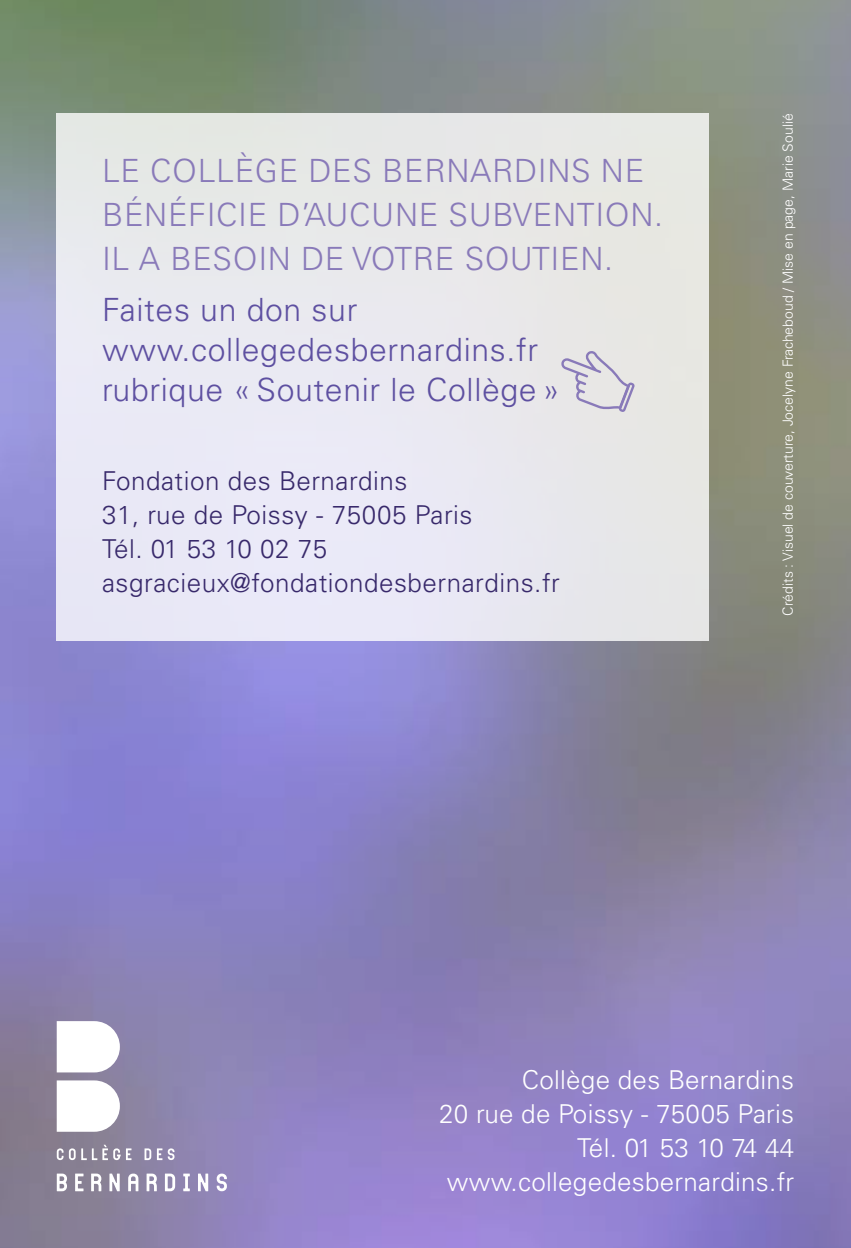
<style>
.page{position:relative;width:851px;height:1248px;background:#fff}
.page>*{position:absolute;margin:0;border:0;box-sizing:border-box;transform-origin:0 0}
.t1{font:300 32px/44px "Univers LT Std";letter-spacing:.02em;color:#897ab9}
.t2{font:300 32px/40px "Univers LT Std";letter-spacing:.02em;color:#5e50a1}
.t3{font:300 26px/34px "Univers LT Std";letter-spacing:.02em;color:#38296b}
.t4{font:300 26px/34px "Univers LT Std";letter-spacing:.01em;color:#fff;text-align:right}
.t5{font:300 14px "Univers LT Std";color:#fff}
</style>
<div class="page">
<img style="left:0;top:0;width:850px;height:1247px">
<svg style="left:57px;top:1144px;width:74px;height:15px"></svg>
<svg style="left:144px;top:1148px;width:7px;height:11px"></svg>
<svg style="left:157px;top:1148px;width:5px;height:11px"></svg>
<svg style="left:168px;top:1148px;width:6px;height:11px"></svg>
<svg style="left:57px;top:1173px;width:10px;height:18px"></svg>
<svg style="left:75px;top:1173px;width:8px;height:18px"></svg>
<svg style="left:91px;top:1173px;width:10px;height:18px"></svg>
<svg style="left:109px;top:1173px;width:11px;height:18px"></svg>
<svg style="left:128px;top:1173px;width:10px;height:18px"></svg>
<svg style="left:146px;top:1173px;width:11px;height:18px"></svg>
<svg style="left:165px;top:1173px;width:10px;height:18px"></svg>
<svg style="left:183px;top:1173px;width:7px;height:18px"></svg>
<svg style="left:198px;top:1173px;width:10px;height:18px"></svg>
<svg style="left:217px;top:1173px;width:10px;height:18px"></svg>
<svg style="left:57px;top:1080px;width:63px;height:51px"></svg>
<svg style="left:57px;top:1021px;width:63px;height:51px"></svg>
<div style="left:57px;top:113px;width:652px;height:528px;background:#e8e8ed"></div>
<svg style="left:561px;top:351px;width:73px;height:61px"></svg>
<p class="t1" style="left:102px;top:149px;width:543px">Le Collèg e des Bernardins ne bénéficie d’aucu</p>
<p class="t1" style="left:102px;top:193px;width:562px;text-indent:293px">ne subvention.<br>I l a besoin de votre soutien.</p>
<p class="t2" style="left:102px;top:290px;width:459px">Faites un don sur www.collegedesbernardins.fr rubrique « Soutenir le Collège »</p>
<p class="t3" style="left:102px;top:463px;width:459px">Fondation des Bernardins<br>31, rue de Poissy - 75005 Paris<br>Tél. 01 53 10 02 75 asgracieux@fondationdesbernardins.fr</p>
<p class="t5" style="left:779px;top:615px;width:504px;rotate:-90deg">Crédits : Visuel de couverture, Jocelyne Fracheboud / M ise en page, Marie Soulié</p>
<p class="t4" style="left:439px;top:1062px;width:356px">Collège des Bernardins<br>20 rue de Poissy - 75005 Paris<br>Tél. 01 53 10 74 44 www.collegedesbernardins.fr</p>
</div>
